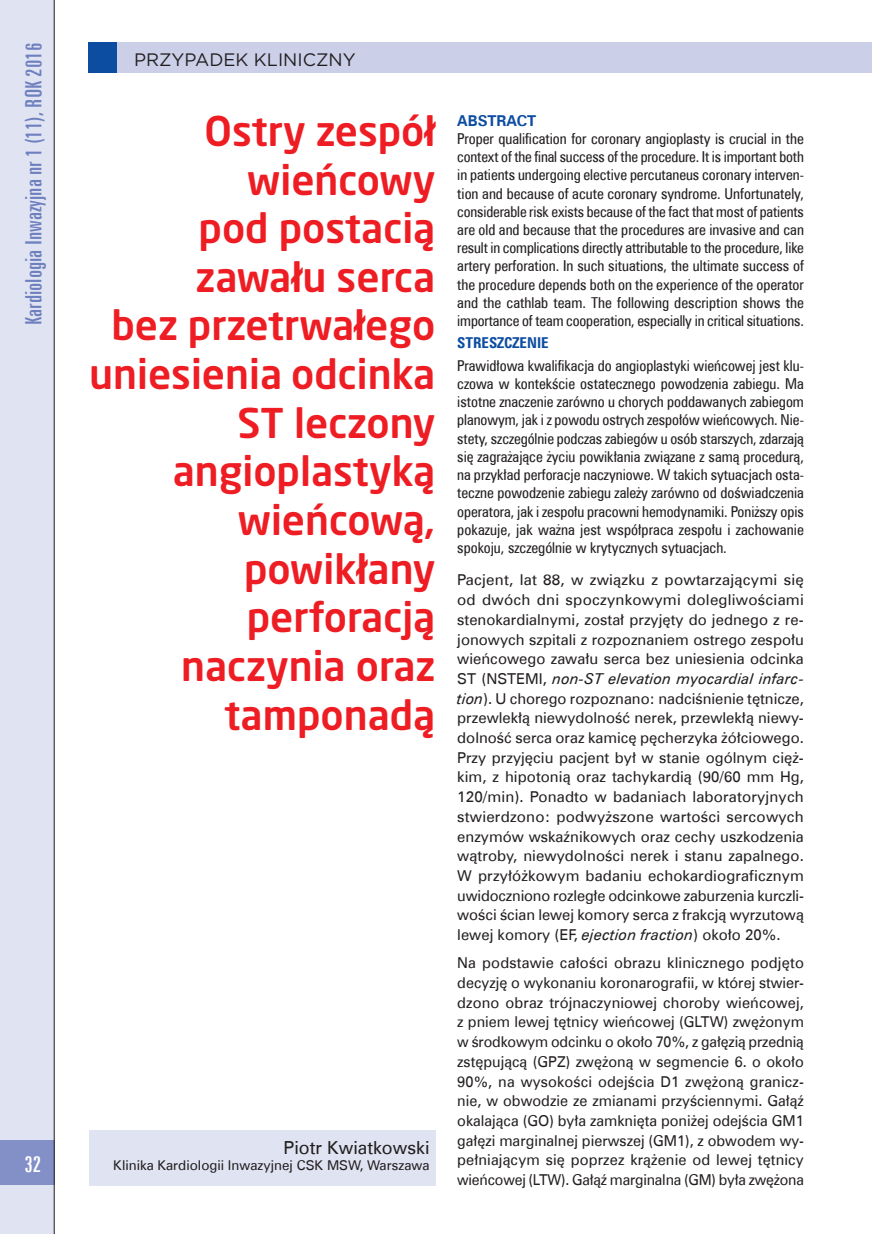
<style>
.page{position:relative;width:872px;height:1234px;background:#fff}
.page>*{position:absolute;margin:0;border:0;box-sizing:border-box;transform-origin:0 0}
.t1{font:500 40.5px/48.6px "Neo Sans Pro";color:#ee1d23;text-align:right}
.t2{font:22.5px "Zurich X Cn EU";color:#6f80bf;scale:1.07 1}
.t3{font:22.5px "Zurich X Cn EU";color:#fff;scale:1.07 1}
.t4{font:18px "Gotham";color:#231f20}
.t5{font:18px "Zurich EU";color:#231f20}
.t6{font:15px/19.6px "Zurich EU";letter-spacing:-.005em;color:#231f20;text-align:justify}
.t7{font:15px/18.1px "Zurich Cn EU";letter-spacing:-.005em;color:#231f20;text-align:justify}
.t8{font:700 15px "Zurich Cn EU";color:#0d4da1}
.t9{font:700 15px "Zurich EU";color:#0d4da1}
.t10{font:13.5px "Zurich EU";color:#231f20}
.s1{font-style:italic}
</style>
<div class="page">
<div style="left:0;top:0;width:54px;height:1233px;background:#e0e4f2"></div>
<div style="left:0;top:1140px;width:54px;height:44px;background:#838fc7"></div>
<hr style="left:54px;top:0;width:1px;height:1233px;background:#231f20">
<div style="left:89px;top:43px;width:783px;height:30px;background:#cbcfe8"></div>
<div style="left:89px;top:43px;width:28px;height:30px;background:#0d4da1"></div>
<div style="left:89px;top:1129px;width:347px;height:56px;background:#e0e4f2"></div>
<h2 class="t2" style="left:20px;top:325px;width:265px;rotate:-90deg">Kardiologia Inwazyjna nr 1 (11), ROK 2016</h2>
<h2 class="t3" style="left:24px;top:1150px;width:17px">32</h2>
<p class="t4" style="left:134px;top:52px;width:223px">PRZYPADEK KLINICZNY</p>
<h1 class="t1" style="left:89px;top:110px;width:348px">Ostry zespół wieńcowy<br>pod postacią zawału serca<br>bez przetrwałego uniesienia odcinka<br>ST leczony angioplastyką wieńcową, powikłany perforacją naczynia oraz tamponadą</h1>
<p class="t5" style="left:283px;top:1136px;width:148px">Piotr Kwiatkowski</p>
<p class="t10" style="left:113px;top:1156px;width:318px">Klinika Kardiologii Inwazyjnej CSK MSW, Warszawa</p>
<p class="t9" style="left:457px;top:111px;width:80px">ABSTRACT</p>
<p class="t7" style="left:457px;top:129px;width:348px">Proper qualification for coronary angioplasty is crucial in the context of the final success of the procedure. It is important both in patients undergoing elective percutaneus coronary interven&shy;tion and because of acute coronary syndrome. Unfortunately, considerable risk exists because of the fact that most of patients are old and because that the procedures are invasive and can result in complications directly attributable to the procedure, like artery perforation. In such situations, the ultimate success of the procedure depends both on the experience of the operator and the cathlab team. The following description shows the importance of team cooperation, especially in critical situations.</p>
<p class="t8" style="left:457px;top:334px;width:93px">STRESZCZENIE</p>
<p class="t7" style="left:457px;top:356px;width:348px">Prawidłowa kwalifikacja do angioplastyki wieńcowej jest klu&shy;czowa w kontekście ostatecznego powodzenia zabiegu. Ma istotne znaczenie zarówno u chorych poddawanych zabiegom planowym, jak i z powodu ostrych zespołów wieńcowych. Nie&shy;stety, szczególnie podczas zabiegów u osób starszych, zdarzają się zagrażające życiu powikłania związane z samą procedurą, na przykład perforacje naczyniowe. W takich sytuacjach osta&shy;teczne powodzenie zabiegu zależy zarówno od doświadczenia operatora, jak i zespołu pracowni hemodynamiki. Poniższy opis pokazuje, jak ważna jest współpraca zespołu i zachowanie spokoju, szczególnie w krytycznych sytuacjach.</p>
<p class="t6" style="left:457px;top:570px;width:348px">Pacjent, lat 88, w związku z powtarzającymi się od dwóch dni spoczynkowymi dolegliwościami stenokardialnymi, został przyjęty do jednego z re&shy;jonowych szpitali z rozpoznaniem ostrego zespołu wieńcowego zawału serca bez uniesienia odcinka ST (NSTEMI, <span class="s1">non-ST elevation myocardial infarc&shy;tion</span>). U chorego rozpoznano: nadciśnienie tętnicze, przewlekłą niewydolność nerek, przewlekłą niewy&shy;dolność serca oraz kamicę pęcherzyka żółciowego.<br>Przy przyjęciu pacjent był w stanie ogólnym cięż&shy;kim, z hipotonią oraz tachykardią (90/60 mm Hg, 120/min). Ponadto w badaniach laboratoryjnych stwierdzono: podwyższone wartości sercowych enzymów wskaźnikowych oraz cechy uszkodzenia wątroby, niewydolności nerek i stanu zapalnego.<br>W przyłóżkowym badaniu echokardiograficznym uwidoczniono rozległe odcinkowe zaburzenia kurczli&shy;wości ścian lewej komory serca z frakcją wyrzutową lewej komory (EF, <span class="s1">ejection fraction</span>) około 20%.</p>
<p class="t6" style="left:457px;top:952px;width:348px">Na podstawie całości obrazu klinicznego podjęto decyzję o wykonaniu koronarografii, w której stwier&shy;dzono obraz trójnaczyniowej choroby wieńcowej, z pniem lewej tętnicy wieńcowej (GLTW) zwężonym w środkowym odcinku o około 70%, z gałęzią przednią zstępującą (GPZ) zwężoną w segmencie 6. o około 90%, na wysokości odejścia D1 zwężoną granicz&shy;nie, w obwodzie ze zmianami przyściennymi. Gałąź okalająca (GO) była zamknięta poniżej odejścia GM1 gałęzi marginalnej pierwszej (GM1), z obwodem wy&shy;pełniającym się poprzez krążenie od lewej tętnicy wieńcowej (LTW). Gałąź marginalna (GM) była zwężona</p>
</div>
